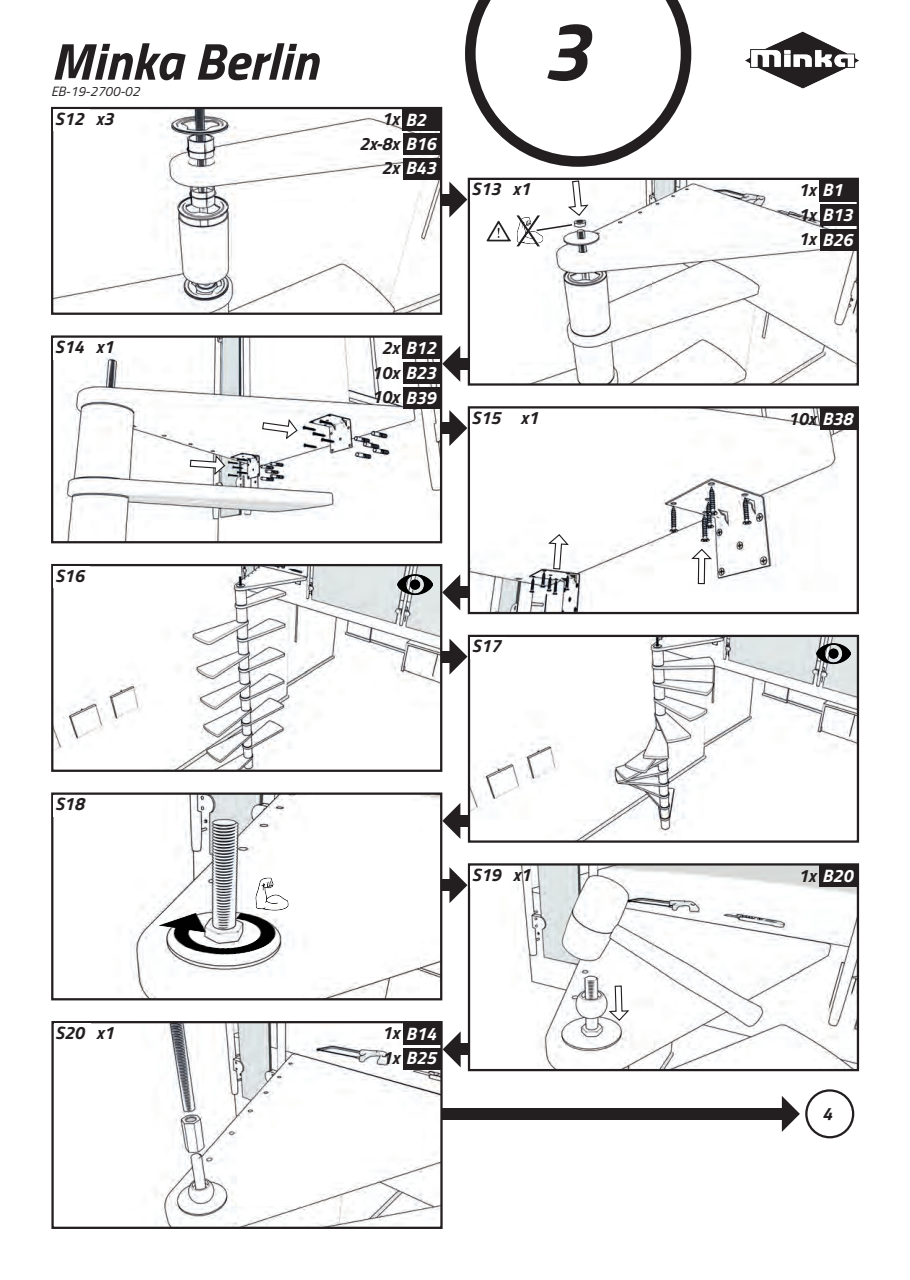
<style>
.page{position:relative;width:910px;height:1280px;background:#fff}
.page>*{position:absolute;margin:0;border:0;box-sizing:border-box;transform-origin:0 0}
.t1{font:italic 700 82.95px "Titillium Web";color:#231f20}
.t2{font:italic 700 52.05px "Titillium Web";color:#231f20}
.t3{font:italic 700 18px "Titillium Web";color:#231f20}
.t4{font:italic 700 18px "Titillium Web";color:#fff}
.t5{font:italic 13.5px "Titillium Web";color:#231f20}
.s1{color:#fff}
.s2{color:#231f20}
</style>
<div class="page">
<img style="left:745px;top:31px;width:114px;height:58px">
<div style="left:460px;top:1043px;width:51px;height:12px;background:#231f20"></div>
<svg style="left:443px;top:1031px;width:18px;height:36px"></svg>
<div style="left:460px;top:586px;width:50px;height:12px;background:#231f20"></div>
<svg style="left:442px;top:574px;width:18px;height:36px"></svg>
<svg style="left:465px;top:0;width:226px;height:167px"></svg>
<div style="left:426px;top:1108px;width:356px;height:12px;background:#231f20"></div>
<svg style="left:782px;top:1096px;width:18px;height:36px"></svg>
<div style="left:805px;top:1089px;width:49px;height:49px;border:2px solid #231f20;border-radius:50%"></div>
<div style="left:460px;top:358px;width:50px;height:12px;background:#231f20"></div>
<svg style="left:442px;top:346px;width:18px;height:36px"></svg>
<div style="left:399px;top:194px;width:51px;height:12px;background:#231f20"></div>
<svg style="left:449px;top:182px;width:18px;height:36px"></svg>
<img style="left:54px;top:110px;width:385px;height:202px">
<div style="left:51px;top:107px;width:391px;height:208px;border:2px solid #231f20"></div>
<div style="left:53px;top:109px;width:37px;height:22px;background:#fff"></div>
<div style="left:403px;top:109px;width:37px;height:22px;background:#231f20"></div>
<div style="left:403px;top:133px;width:38px;height:22px;background:#231f20"></div>
<div style="left:403px;top:158px;width:38px;height:21px;background:#231f20"></div>
<img style="left:471px;top:181px;width:385px;height:202px">
<div style="left:468px;top:178px;width:391px;height:208px;border:2px solid #231f20"></div>
<div style="left:470px;top:180px;width:37px;height:22px;background:#fff"></div>
<div style="left:820px;top:180px;width:37px;height:21px;background:#231f20"></div>
<div style="left:399px;top:422px;width:51px;height:12px;background:#231f20"></div>
<svg style="left:449px;top:410px;width:18px;height:36px"></svg>
<img style="left:65px;top:338px;width:374px;height:202px">
<div style="left:51px;top:335px;width:391px;height:208px;border:2px solid #231f20"></div>
<div style="left:53px;top:338px;width:37px;height:21px;background:#fff"></div>
<div style="left:403px;top:338px;width:37px;height:21px;background:#231f20"></div>
<div style="left:403px;top:362px;width:38px;height:22px;background:#231f20"></div>
<img style="left:471px;top:409px;width:377px;height:202px">
<div style="left:468px;top:406px;width:391px;height:208px;border:2px solid #231f20"></div>
<div style="left:470px;top:409px;width:37px;height:21px;background:#fff"></div>
<div style="left:820px;top:408px;width:37px;height:22px;background:#231f20"></div>
<div style="left:820px;top:204px;width:37px;height:22px;background:#231f20"></div>
<div style="left:460px;top:815px;width:50px;height:12px;background:#231f20"></div>
<svg style="left:442px;top:803px;width:18px;height:36px"></svg>
<div style="left:399px;top:651px;width:51px;height:12px;background:#231f20"></div>
<svg style="left:449px;top:639px;width:18px;height:36px"></svg>
<img style="left:54px;top:567px;width:385px;height:202px">
<div style="left:51px;top:564px;width:391px;height:208px;border:2px solid #231f20"></div>
<div style="left:53px;top:566px;width:37px;height:22px;background:#fff"></div>
<img style="left:471px;top:638px;width:385px;height:202px">
<div style="left:468px;top:635px;width:391px;height:208px;border:2px solid #231f20"></div>
<div style="left:470px;top:637px;width:37px;height:22px;background:#fff"></div>
<div style="left:399px;top:879px;width:51px;height:12px;background:#231f20"></div>
<svg style="left:449px;top:867px;width:18px;height:36px"></svg>
<img style="left:131px;top:795px;width:308px;height:202px">
<div style="left:51px;top:792px;width:391px;height:208px;border:2px solid #231f20"></div>
<div style="left:53px;top:795px;width:37px;height:21px;background:#fff"></div>
<img style="left:471px;top:866px;width:385px;height:202px">
<div style="left:468px;top:863px;width:391px;height:208px;border:2px solid #231f20"></div>
<div style="left:470px;top:866px;width:37px;height:21px;background:#fff"></div>
<div style="left:820px;top:865px;width:37px;height:22px;background:#231f20"></div>
<img style="left:161px;top:1024px;width:279px;height:202px">
<div style="left:51px;top:1021px;width:392px;height:208px;border:2px solid #231f20"></div>
<div style="left:54px;top:1023px;width:37px;height:22px;background:#fff"></div>
<div style="left:820px;top:229px;width:37px;height:22px;background:#231f20"></div>
<div style="left:403px;top:1023px;width:37px;height:21px;background:#231f20"></div>
<div style="left:403px;top:1048px;width:37px;height:21px;background:#231f20"></div>
<div style="left:403px;top:387px;width:38px;height:22px;background:#231f20"></div>
<svg style="left:261px;top:419px;width:37px;height:22px"></svg>
<svg style="left:189px;top:454px;width:37px;height:23px"></svg>
<svg style="left:691px;top:548px;width:22px;height:37px"></svg>
<svg style="left:548px;top:533px;width:22px;height:37px"></svg>
<img style="left:398px;top:567px;width:34px;height:34px">
<img style="left:816px;top:636px;width:34px;height:34px">
<img style="left:247px;top:870px;width:49px;height:49px">
<img style="left:150px;top:903px;width:133px;height:56px">
<img style="left:486px;top:220px;width:24px;height:22px">
<img style="left:510px;top:211px;width:40px;height:39px">
<svg style="left:516px;top:180px;width:73px;height:66px"></svg>
<svg style="left:607px;top:985px;width:23px;height:37px"></svg>
<h2 class="t2" style="left:51px;top:21px;width:269px">Minka Berlin</h2>
<p class="t5" style="left:51px;top:82px;width:90px">EB-19-2700-02</p>
<p class="t3" style="left:55px;top:104px;width:60px">S12 x3</p>
<p class="t3" style="left:381px;top:105px;width:46px">1x <span class="s1">B2</span></p>
<p class="t3" style="left:359px;top:129px;width:78px">2x-8x <span class="s1">B16</span></p>
<p class="t4" style="left:381px;top:154px;width:56px"><span class="s2">2x</span> B43</p>
<p class="t1" style="left:542px;top:-14px;width:48px">3</p>
<p class="t3" style="left:472px;top:175px;width:60px">S13 x1</p>
<p class="t3" style="left:798px;top:176px;width:46px">1x <span class="s1">B1</span></p>
<p class="t4" style="left:798px;top:201px;width:56px"><span class="s2">1x</span> B13</p>
<p class="t4" style="left:798px;top:225px;width:56px"><span class="s2">1x</span> B26</p>
<p class="t3" style="left:55px;top:333px;width:60px">S14 x1</p>
<p class="t4" style="left:381px;top:334px;width:56px"><span class="s2">2x</span> B12</p>
<p class="t3" style="left:371px;top:358px;width:66px">10x <span class="s1">B23</span></p>
<p class="t3" style="left:371px;top:383px;width:66px">10x <span class="s1">B39</span></p>
<p class="t3" style="left:472px;top:403px;width:68px">S15 x1</p>
<p class="t3" style="left:788px;top:404px;width:66px">10x <span class="s1">B38</span></p>
<p class="t3" style="left:55px;top:561px;width:31px">S16</p>
<p class="t3" style="left:472px;top:632px;width:31px">S17</p>
<p class="t3" style="left:55px;top:790px;width:31px">S18</p>
<p class="t3" style="left:55px;top:1018px;width:60px">S20 x1</p>
<p class="t3" style="left:472px;top:860px;width:60px">S19 x1</p>
<p class="t4" style="left:798px;top:861px;width:56px"><span class="s2">1x</span> B20</p>
<p class="t4" style="left:382px;top:1019px;width:56px"><span class="s2">1x</span> B14</p>
<p class="t4" style="left:382px;top:1044px;width:56px"><span class="s2">1x</span> B25</p>
<p class="t3" style="left:822px;top:1099px;width:12px">4</p>
</div>
